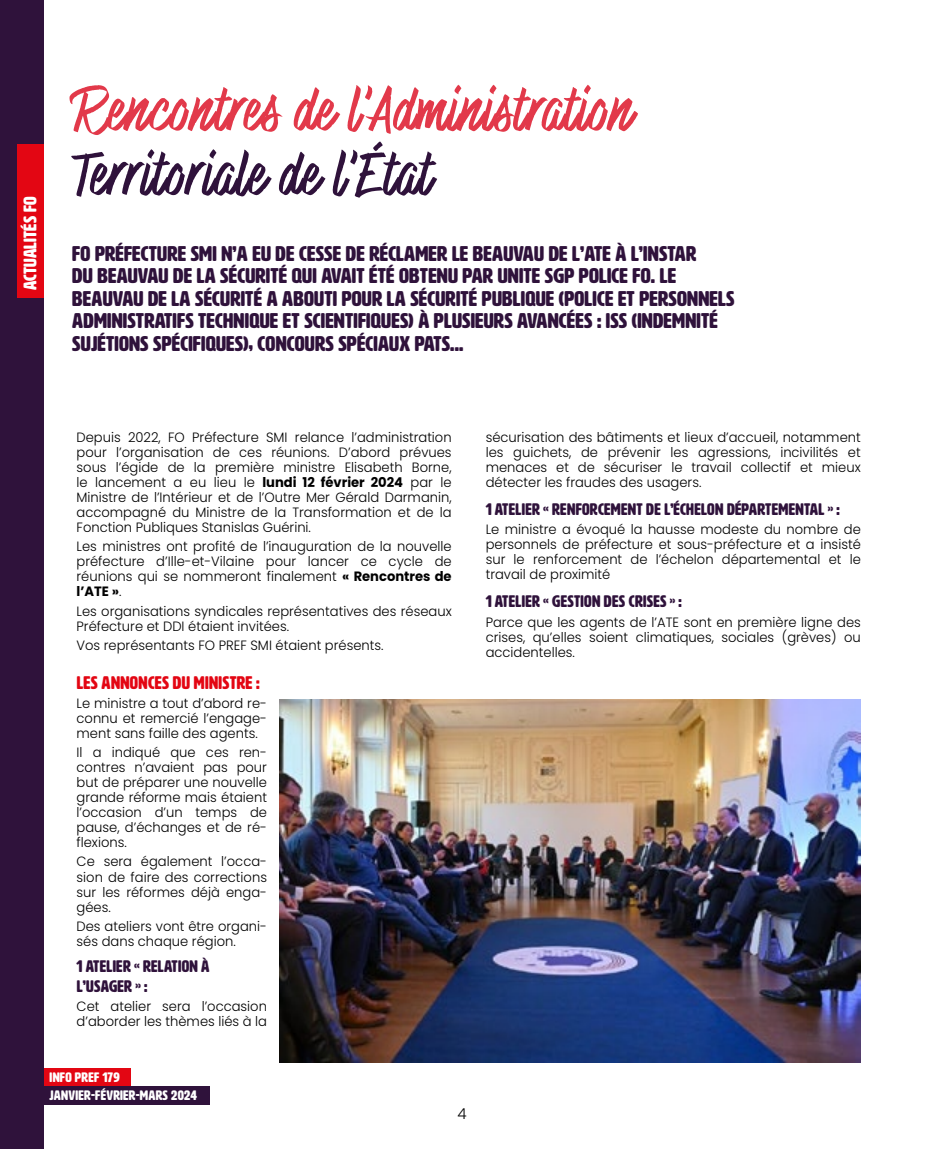
<style>
.page{position:relative;width:936px;height:1149px;background:#fff}
.page>*{position:absolute;margin:0;border:0;box-sizing:border-box;transform-origin:0 0}
.t1{font:55.5px/64.3px "Highest Praise";letter-spacing:.02em;color:#e2394a}
.t2{font:21px/22.5px "HWT Artz";letter-spacing:.01em;color:#2f123b}
.A_titres_2{font:18px "HWT Artz";letter-spacing:.02em;color:#e30613}
.t3{font:18px "HWT Artz";letter-spacing:.01em;color:#fff}
.A_titres_2-2{font:16.5px/19.5px "HWT Artz";letter-spacing:.02em;color:#2f123b}
.t4{font:300 15px "Poppins";color:#000}
.A_texte_courant{font:300 13.5px/15px "Poppins";color:#000;text-align:justify}
.t5{font:13.5px "HWT Artz";letter-spacing:.02em;color:#fff}
.s1{color:#2f123b}
.s2{font-weight:700}
</style>
<div class="page">
<div style="left:0;top:0;width:44px;height:1148px;background:#2f123b"></div>
<div style="left:18px;top:145px;width:26px;height:153px;background:#e30613"></div>
<div style="left:44px;top:1067px;width:86px;height:18px;background:#e30613"></div>
<div style="left:44px;top:1085px;width:165px;height:19px;background:#2f123b"></div>
<img style="left:280px;top:699px;width:580px;height:363px">
<p class="t3" style="left:21px;top:290px;width:95px;rotate:-90deg">ACTUALITÉS FO</p>
<p class="t1" style="left:72px;top:79px;width:560px">Rencontres de l’Administration<br><span class="s1">Territoriale de l’État</span></p>
<p class="t2" style="left:72px;top:242px;width:663px">FO PRÉFECTURE SMI N’A EU DE CESSE DE RÉCLAMER LE BEAUVAU DE L’ATE À L’INSTAR<br>DU BEAUVAU DE LA SÉCURITÉ QUI AVAIT ÉTÉ OBTENU PAR UNITE SGP POLICE FO. LE BEAUVAU DE LA SÉCURITÉ A ABOUTI POUR LA SÉCURITÉ PUBLIQUE (POLICE ET PERSONNELS ADMINISTRATIFS TECHNIQUE ET SCIENTIFIQUES) À PLUSIEURS AVANCÉES : ISS (INDEMNITÉ SUJÉTIONS SPÉCIFIQUES), CONCOURS SPÉCIAUX PATS...</p>
<p class="A_texte_courant" style="left:77px;top:429px;width:376px">Depuis 2022, FO Préfecture SMI relance l’administration pour l’organisation de ces réunions. D’abord prévues sous l’égide de la première ministre Elisabeth Borne, le lancement a eu lieu le <span class="s2">lundi 12 février 2024</span> par le Ministre de l’Intérieur et de l’Outre Mer Gérald Darmanin, accompagné du Ministre de la Transformation et de la Fonction Publiques Stanislas Guérini.</p>
<p class="A_texte_courant" style="left:77px;top:539px;width:376px">Les ministres ont profité de l’inauguration de la nouvelle préfecture d’Ille-et-Vilaine pour lancer ce cycle de réunions qui se nommeront finalement <span class="s2">« Rencontres de l’ATE »</span>.</p>
<p class="A_texte_courant" style="left:77px;top:603px;width:376px">Les organisations syndicales représentatives des réseaux<br>Préfecture et DDI étaient invitées.</p>
<p class="A_texte_courant" style="left:77px;top:637px;width:308px">Vos représentants FO PREF SMI étaient présents.</p>
<p class="A_titres_2" style="left:77px;top:672px;width:184px">LES ANNONCES DU MINISTRE :</p>
<p class="A_texte_courant" style="left:77px;top:695px;width:192px">Le ministre a tout d’abord re&shy;connu et remercié l’engage&shy;ment sans faille des agents.</p>
<p class="A_texte_courant" style="left:77px;top:744px;width:192px">Il a indiqué que ces ren&shy;contres n’avaient pas pour but de préparer une nouvelle grande réforme mais étaient l’occasion d’un temps de pause, d’échanges et de ré&shy;flexions.</p>
<p class="A_texte_courant" style="left:77px;top:854px;width:192px">Ce sera également l’occa&shy;sion de faire des corrections sur les réformes déjà enga&shy;gées.</p>
<p class="A_texte_courant" style="left:77px;top:918px;width:192px">Des ateliers vont être organi&shy;sés dans chaque région.</p>
<p class="A_titres_2-2" style="left:77px;top:956px;width:134px">1 ATELIER « RELATION À<br>L’USAGER » :</p>
<p class="A_texte_courant" style="left:77px;top:998px;width:192px">Cet atelier sera l’occasion d’aborder les thèmes liés à la</p>
<p class="t5" style="left:50px;top:1069px;width:72px">INFO PREF 179</p>
<p class="t5" style="left:50px;top:1087px;width:149px">JANVIER-FÉVRIER-MARS 2024</p>
<p class="t4" style="left:457px;top:1104px;width:11px">4</p>
<p class="A_texte_courant" style="left:485px;top:429px;width:376px">sécurisation des bâtiments et lieux d’accueil, notamment les guichets, de prévenir les agressions, incivilités et menaces et de sécuriser le travail collectif et mieux détecter les fraudes des usagers.</p>
<p class="A_titres_2-2" style="left:485px;top:499px;width:355px">1 ATELIER « RENFORCEMENT DE L’ÉCHELON DÉPARTEMENTAL » :</p>
<p class="A_texte_courant" style="left:485px;top:522px;width:376px">Le ministre a évoqué la hausse modeste du nombre de personnels de préfecture et sous-préfecture et a insisté sur le renforcement de l’échelon départemental et le travail de proximité</p>
<p class="A_titres_2-2" style="left:485px;top:591px;width:197px">1 ATELIER « GESTION DES CRISES » :</p>
<p class="A_texte_courant" style="left:485px;top:614px;width:376px">Parce que les agents de l’ATE sont en première ligne des crises, qu’elles soient climatiques, sociales (grèves) ou accidentelles.</p>
</div>
